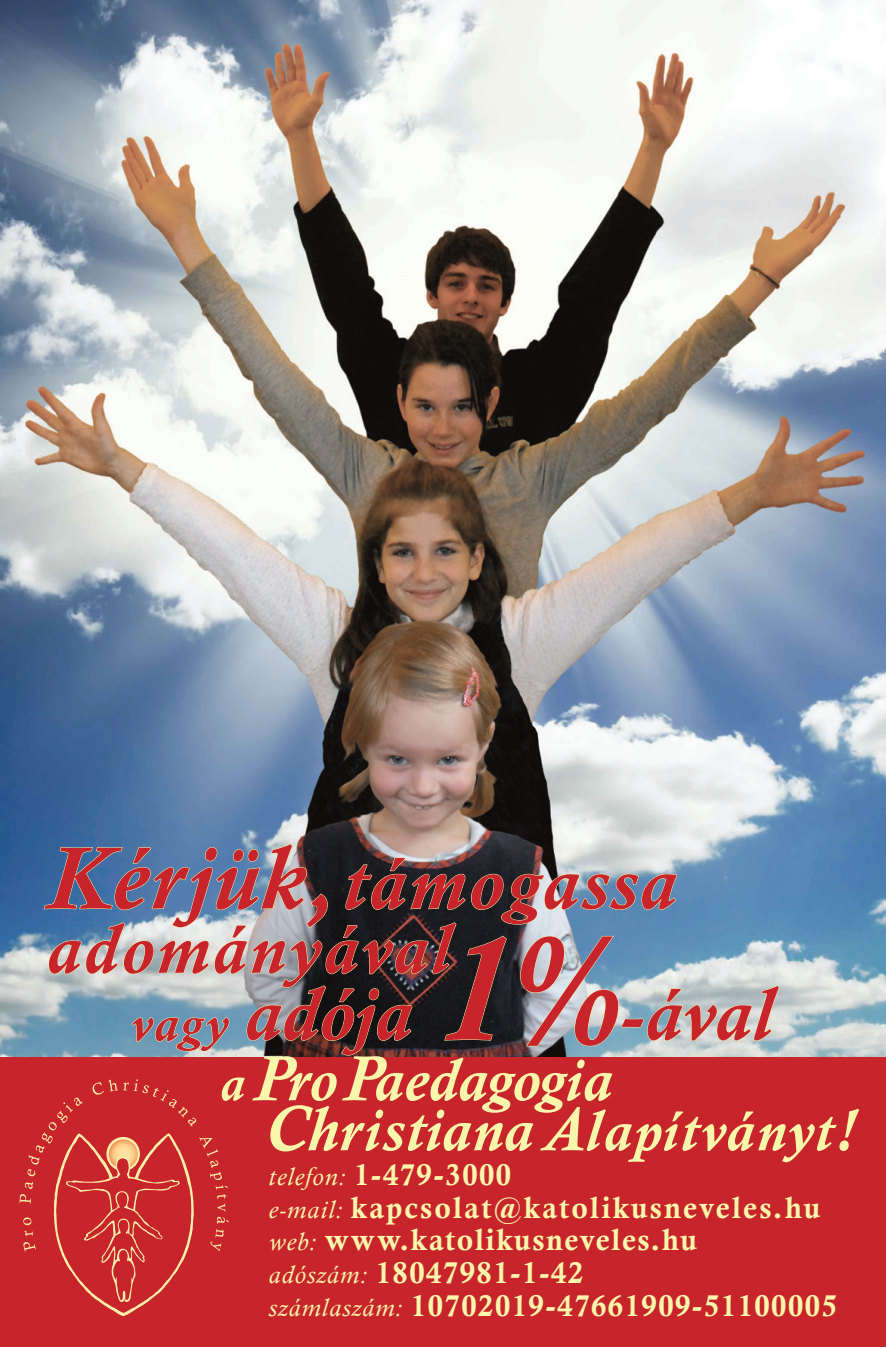
<style>
.page{position:relative;width:886px;height:1347px;background:#fff}
.page>*{position:absolute;margin:0;border:0;box-sizing:border-box;transform-origin:0 0}
.t1{font:italic 700 75px "Calisto";letter-spacing:.025em;color:#c8242b}
.t2{font:italic 700 75px "Calisto";letter-spacing:.005em;color:#c8242b}
.t3{font:italic 700 70px "Calisto";letter-spacing:.04em;color:#c8242b}
.t4{font:italic 700 62.5px "Calisto";color:#faf6ab}
.t5{font:italic 700 60px "Calisto";letter-spacing:-.01em;color:#faf6ab}
.t6{font:italic 700 57.5px "Calisto";letter-spacing:.04em;color:#faf6ab}
.t7{font:italic 700 50px "Calisto";color:#c8242b}
.t8{font:30px "Calis MT Bol";letter-spacing:.05em;color:#faf6ab}
.t9{font:30px "Calis MT Bol";letter-spacing:.07em;color:#faf6ab}
.s1{font-size:90px}
.s2{font-size:150px}
.s3{font-size:50px}
.s4{font-size:65px}
.s5{font-size:60px}
.s6{font-size:62.5px}
.s7{font-family:"Calisto";font-style:italic;font-size:25px}
</style>
<div class="page">
<div style="left:0;top:0;width:886px;height:1346px;background:#c8242b"></div>
<img style="left:0;top:0;width:886px;height:1056px">
<svg style="left:19px;top:1079px;width:210px;height:237px"></svg>
<img style="left:43px;top:843px;width:737px;height:213px">
<p class="t1" style="left:47px;top:839px;width:631px"><span class="s1">Kérjük,</span>támogassa</p>
<p class="t3" style="left:47px;top:908px;width:405px">adományával</p>
<p class="t7" style="left:131px;top:994px;width:99px">vagy</p>
<p class="t2" style="left:244px;top:970px;width:530px">adója <span class="s2">1%</span>-ával</p>
<p class="t5" style="left:220px;top:1045px;width:393px"><span class="s3">a</span> <span class="s4">P</span>ro<span class="s4">P</span>aedagogia</p>
<p class="t6" style="left:265px;top:1097px;width:589px"><span class="s4">C</span> <span class="s5">ristiana</span><span class="s6">A</span>lapítványt<span class="s5">!</span></p>
<p class="t4" style="left:307px;top:1093px;width:33px">h</p>
<p class="t8" style="left:269px;top:1158px;width:244px"><span class="s7">telefon:</span> 1-479-3000</p>
<p class="t9" style="left:269px;top:1190px;width:553px"><span class="s7">e-mail:</span> kapcsolat@katolikusneveles.hu</p>
<p class="t8" style="left:269px;top:1223px;width:430px"><span class="s7">web:</span> www.katolikusneveles.hu</p>
<p class="t8" style="left:269px;top:1255px;width:316px"><span class="s7">adószám:</span> 18047981-1-42</p>
<p class="t8" style="left:269px;top:1288px;width:570px"><span class="s7">számlaszám:</span> 10702019-47661909-51100005</p>
</div>
